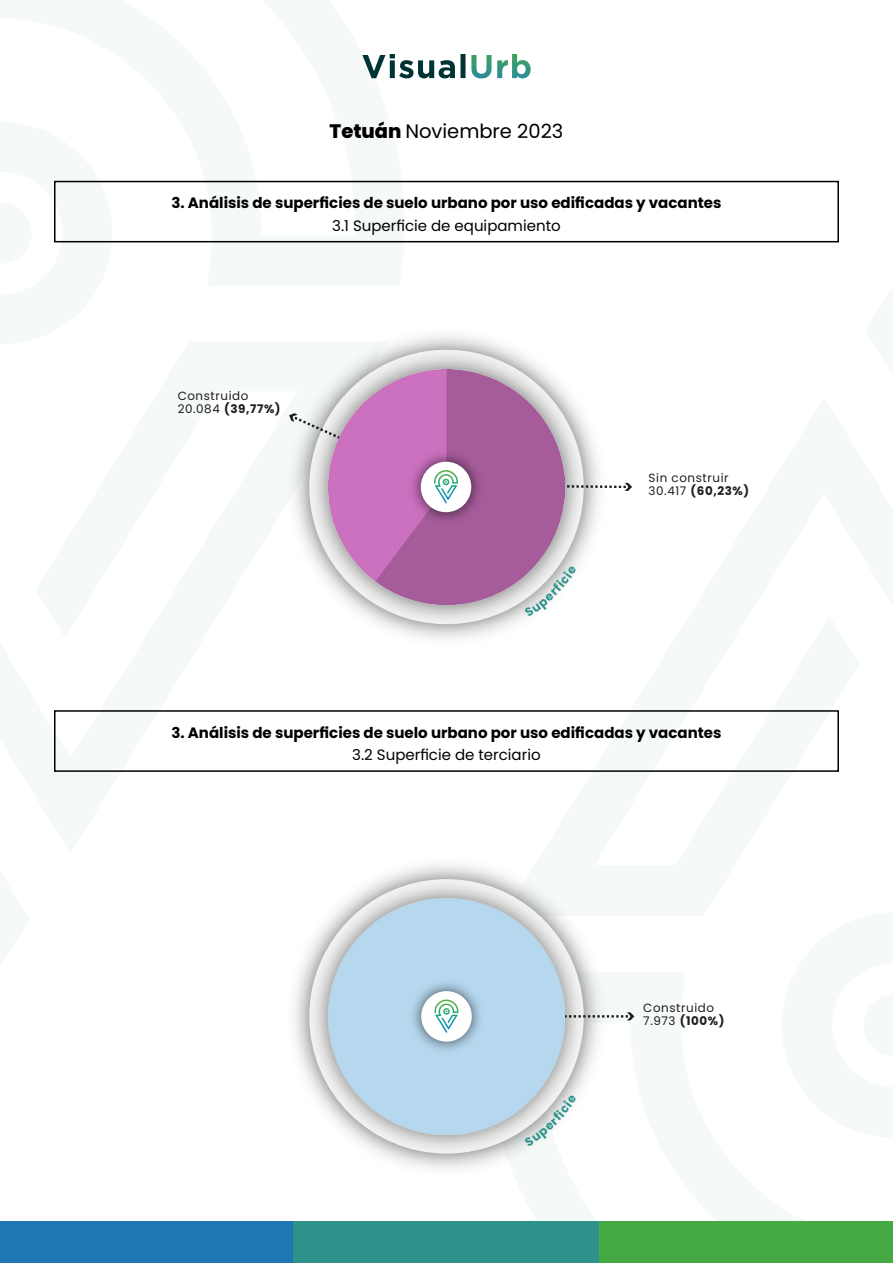
<style>
.page{position:relative;width:893px;height:1263px;background:#fff}
.page>*{position:absolute;margin:0;border:0;box-sizing:border-box;transform-origin:0 0}
.t1{font:19.5px "Poppins";color:#000}
.t2{font:700 15px "Poppins";color:#000}
.t3{font:15px "Poppins";color:#000}
.t4{font:11.85px/13px "Poppins";letter-spacing:.05em;color:#1d1d1b}
.s1{font-weight:800}
.s2{font-weight:700}
</style>
<div class="page">
<div style="left:0;top:1221px;width:293px;height:42px;background:#1f78b4"></div>
<div style="left:293px;top:1221px;width:307px;height:42px;background:#2c928a"></div>
<div style="left:600px;top:1221px;width:293px;height:42px;background:#45aa44"></div>
<svg style="left:362px;top:54px;width:103px;height:24px"></svg>
<svg style="left:471px;top:54px;width:60px;height:24px"></svg>
<svg style="left:595px;top:1012px;width:39px;height:8px"></svg>
<img style="left:298px;top:868px;width:297px;height:297px">
<img style="left:329px;top:898px;width:235px;height:236px">
<img style="left:403px;top:973px;width:87px;height:86px">
<div style="left:421px;top:991px;width:51px;height:51px;background:#fff;border-radius:50%"></div>
<img style="left:434px;top:999px;width:25px;height:34px">
<div style="left:54px;top:181px;width:785px;height:61px;border:2px solid #000"></div>
<svg style="left:288px;top:413px;width:344px;height:78px"></svg>
<img style="left:298px;top:339px;width:297px;height:296px">
<img style="left:329px;top:369px;width:235px;height:236px">
<img style="left:403px;top:444px;width:86px;height:86px">
<div style="left:421px;top:462px;width:50px;height:50px;background:#fff;border-radius:50%"></div>
<img style="left:434px;top:470px;width:24px;height:34px">
<div style="left:54px;top:710px;width:785px;height:62px;border:2px solid #000"></div>
<svg style="left:524px;top:1095px;width:53px;height:51px"></svg>
<svg style="left:524px;top:565px;width:53px;height:52px"></svg>
<h1 class="t1" style="left:330px;top:120px;width:235px"><span class="s1">Tetuán</span> Noviembre 2023</h1>
<p class="t2" style="left:171px;top:194px;width:552px">3. Análisis de superficies de suelo urbano por uso edificadas y vacantes</p>
<p class="t3" style="left:332px;top:217px;width:230px">3.1 Superficie de equipamiento</p>
<p class="t4" style="left:178px;top:390px;width:104px">Construido<br>20.084 <span class="s2">(39,77%)</span></p>
<p class="t4" style="left:649px;top:471px;width:102px">Sin construir<br>30.417 <span class="s2">(60,23%)</span></p>
<p class="t2" style="left:171px;top:724px;width:552px">3. Análisis de superficies de suelo urbano por uso edificadas y vacantes</p>
<p class="t3" style="left:352px;top:746px;width:190px">3.2 Superficie de terciario</p>
<p class="t4" style="left:643px;top:1002px;width:83px">Construido<br>7.973 <span class="s2">(100%)</span></p>
</div>
